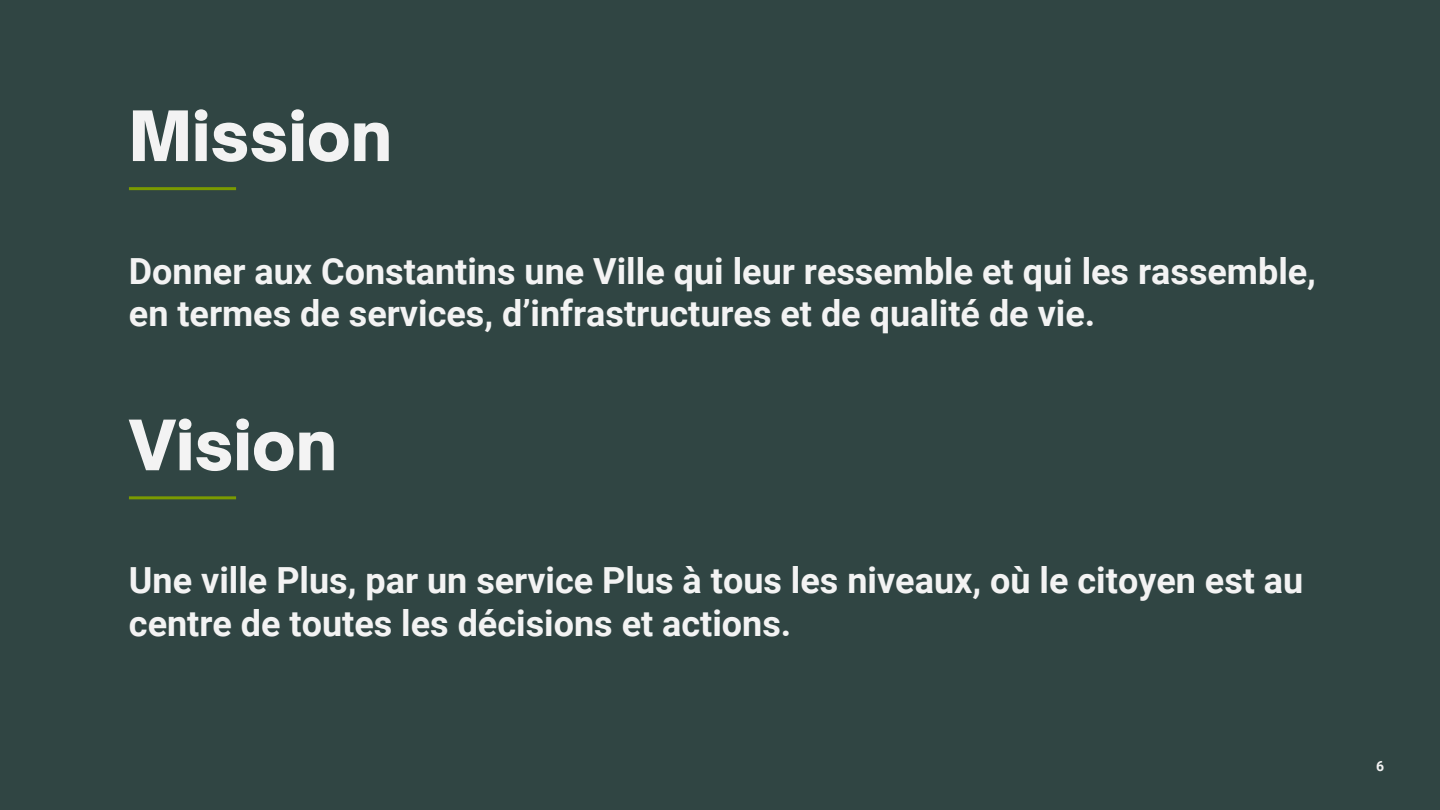
<style>
.page{position:relative;width:1440px;height:810px;background:#304543}
.page>*{position:absolute;margin:0;border:0;box-sizing:border-box;transform-origin:0 0}
.t1{font:900 66.4px "Open Sauce One";color:#f3f3f3}
.t2{font:700 36px/42.8px "Roboto";color:#f3f3f3}
.t3{font:700 14px "Roboto";color:#f3f3f3}
</style>
<div class="page">
<hr style="left:129px;top:187px;width:107px;height:3px;background:#7a9a01">
<hr style="left:129px;top:496px;width:107px;height:3px;background:#7a9a01">
<p class="t1" style="left:129px;top:95px;width:265px">Mission</p>
<h1 class="t2" style="left:129px;top:250px;width:1189px">Donner aux Constantins une Ville qui leur ressemble et qui les rassemble, en termes de services, d’infrastructures et de qualité de vie.</h1>
<h1 class="t1" style="left:129px;top:404px;width:210px">Vision</h1>
<p class="t2" style="left:129px;top:559px;width:1176px">Une ville Plus, par un service Plus à tous les niveaux, où le citoyen est au centre de toutes les décisions et actions.</p>
<p class="t3" style="left:1376px;top:758px;width:10px">6</p>
</div>
